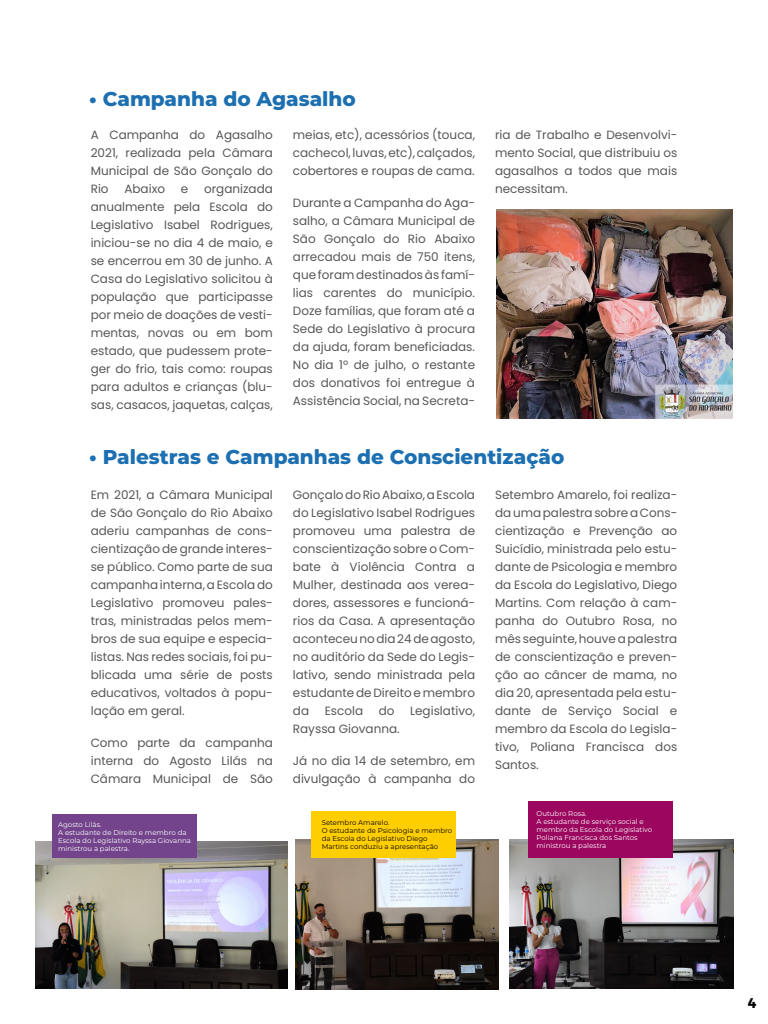
<style>
.page{position:relative;width:768px;height:1024px;background:#fff}
.page>*{position:absolute;margin:0;border:0;box-sizing:border-box;transform-origin:0 0}
.t1{font:800 20px "Montserrat";color:#1c6fb1}
.t2{font:700 14px "Montserrat";color:#000}
.t3{font:12px/18px "Poppins";color:#575756;text-align:justify}
.t4{font:7px/8px "Montserrat";color:#fff}
.t5{font:7px/8px "Montserrat";color:#000}
</style>
<div class="page">
<img style="left:497px;top:210px;width:235px;height:208px">
<img style="left:509px;top:839px;width:225px;height:150px">
<img style="left:36px;top:842px;width:252px;height:146px">
<img style="left:295px;top:840px;width:204px;height:149px">
<div style="left:312px;top:811px;width:144px;height:47px;background:#ffce00"></div>
<div style="left:528px;top:801px;width:144px;height:57px;background:#9b075f"></div>
<div style="left:52px;top:815px;width:145px;height:43px;background:#73448c"></div>
<h1 class="t1" style="left:89px;top:84px;width:268px">• Campanha do Agasalho</h1>
<p class="t3" style="left:91px;top:126px;width:184px">A Campanha do Agasalho 2021, realizada pela Câmara Municipal de São Gonçalo do Rio</p>
<p class="t3" style="left:91px;top:180px;width:184px;text-indent:113px">organizada anualmente pela Escola do Legislativo Isabel Rodrigues, iniciou-se no dia 4 de maio, e se encerrou em 30 de junho. A Casa do Legislativo solicitou à população que participasse por meio de doações de vesti&shy;mentas, novas ou em bom estado, que pudessem prote&shy;ger do frio, tais como: roupas para adultos e crianças (blu&shy;sas, casacos, jaquetas, calças,</p>
<p class="t3" style="left:124px;top:180px;width:42px">Abaixo</p>
<p class="t3" style="left:181px;top:180px;width:9px">e</p>
<p class="t3" style="left:293px;top:126px;width:184px">meias, etc), acessórios (touca, cachecol, luvas, etc), calçados, cobertores e roupas de cama.</p>
<p class="t3" style="left:293px;top:194px;width:184px">Durante a Campanha do Aga&shy;salho, a Câmara Municipal de São Gonçalo do Rio Abaixo arrecadou mais de 750 itens, que foram destinados às famí&shy;lias carentes do município.<br>Doze famílias, que foram até a Sede do Legislativo à procura da ajuda, foram beneficiadas.<br>No dia 1º de julho, o restante dos donativos foi entregue à Assistência Social, na Secreta-</p>
<p class="t3" style="left:495px;top:126px;width:184px">ria de Trabalho e Desenvolvi&shy;mento Social, que distribuiu os agasalhos a todos que mais necessitam.</p>
<h1 class="t1" style="left:89px;top:442px;width:477px">• Palestras e Campanhas de Conscientização</h1>
<p class="t3" style="left:91px;top:486px;width:184px">Em 2021, a Câmara Municipal de São Gonçalo do Rio Abaixo aderiu campanhas de cons&shy;cientização de grande interes&shy;se público. Como parte de sua campanha interna, a Escola do Legislativo promoveu pales&shy;tras, ministradas pelos mem&shy;bros de sua equipe e especia&shy;listas. Nas redes sociais, foi pu&shy;blicada uma série de posts educativos, voltados à popu&shy;lação em geral.</p>
<p class="t3" style="left:91px;top:734px;width:184px">Como parte da campanha interna do Agosto Lilás na Câmara Municipal de São</p>
<p class="t4" style="left:58px;top:820px;width:134px">Agosto Lilás.<br>A estudante de Direito e membro da<br>Escola do Legislativo Rayssa Giovanna ministrou a palestra.</p>
<p class="t3" style="left:293px;top:486px;width:184px">Gonçalo do Rio Abaixo, a Escola do Legislativo Isabel Rodrigues promoveu uma palestra de conscientização sobre o Com&shy;bate à Violência Contra a Mulher, destinada aos verea&shy;dores, assessores e funcioná&shy;rios da Casa. A apresentação aconteceu no dia 24 de agosto, no auditório da Sede do Legis&shy;lativo, sendo ministrada pela estudante de Direito e membro da</p>
<p class="t3" style="left:325px;top:702px;width:40px">Escola</p>
<p class="t3" style="left:379px;top:702px;width:17px">do</p>
<p class="t3" style="left:410px;top:702px;width:67px">Legislativo,</p>
<p class="t3" style="left:293px;top:720px;width:108px">Rayssa Giovanna.</p>
<p class="t3" style="left:293px;top:752px;width:184px">Já no dia 14 de setembro, em divulgação à campanha do</p>
<p class="t3" style="left:495px;top:486px;width:184px">Setembro Amarelo, foi realiza&shy;da uma palestra sobre a Cons&shy;cientização e Prevenção ao Suicídio, ministrada pelo estu&shy;dante de Psicologia e membro da Escola do Legislativo, Diego Martins. Com relação à cam&shy;panha do Outubro Rosa, no mês seguinte, houve a palestra de conscientização e preven&shy;ção ao câncer de mama, no dia 20, apresentada pela estu&shy;dante de Serviço Social e membro da Escola do Legisla&shy;tivo, Poliana Francisca dos Santos.</p>
<p class="t5" style="left:322px;top:818px;width:132px">Setembro Amarelo.<br>O estudante de Psicologia e membro da Escola do Legislativo Diego<br>Martins conduziu a apresentação</p>
<p class="t4" style="left:536px;top:809px;width:117px">Outubro Rosa.<br>A estudante de serviço social e membro da Escola do Legislativo<br>Poliana Francisca dos Santos ministrou a palestra</p>
<p class="t2" style="left:748px;top:992px;width:10px">4</p>
</div>
